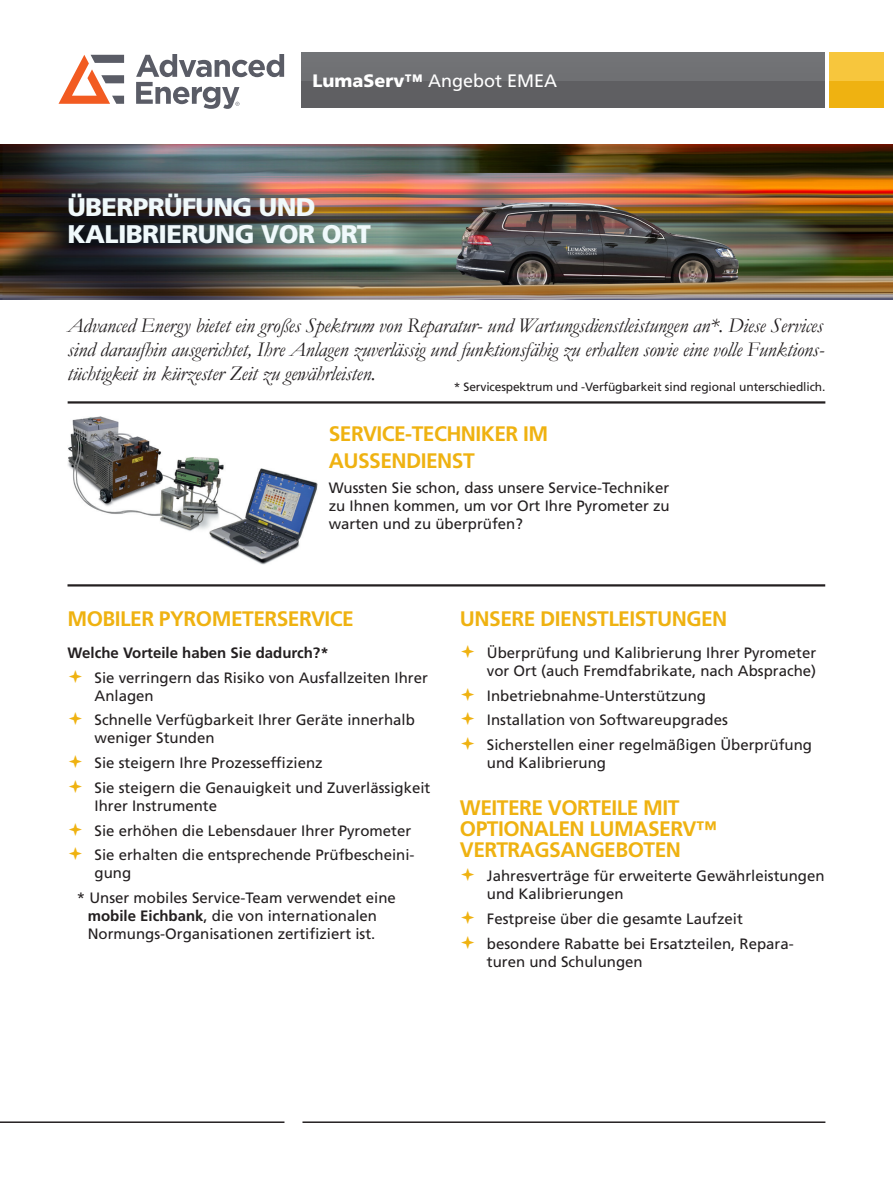
<style>
.page{position:relative;width:893px;height:1188px;background:#fff}
.page>*{position:absolute;margin:0;border:0;box-sizing:border-box;transform-origin:0 0}
.Sub_Heading_2{font:900 25.5px/27px "Frutiger LT Std";letter-spacing:-.025em;color:#f0f9fb}
.Column_Text{font:italic 21px/24px "Garamond";letter-spacing:-.01em;color:#231f20;text-align:justify}
.Section_Header{font:700 21px/21px "Frutiger LT Std";letter-spacing:-.025em;color:#efb211}
.t1{font:18px "Frutiger LT Std";color:#fff}
.Column_Text-2{font:15px/18px "Frutiger LT Std";color:#231f20}
.Column_Text-3{font:700 15px "Frutiger LT Std";color:#231f20}
.Column_Text-4{font:12px "Frutiger LT Std";letter-spacing:-.01em;color:#231f20}
.s1{font-weight:900}
.s2{font-weight:700}
</style>
<div class="page">
<div style="left:302px;top:53px;width:523px;height:55px;background:linear-gradient(to right,#68686b,#68686b)"></div>
<svg style="left:829px;top:53px;width:55px;height:55px;background:#f3bc27"></svg>
<hr style="left:302px;top:1121px;width:523px;height:2px;background:#231f20">
<hr style="left:0;top:1121px;width:284px;height:2px;background:#231f20">
<svg style="left:59px;top:55px;width:65px;height:49px"></svg>
<svg style="left:136px;top:54px;width:148px;height:55px"></svg>
<img style="left:0;top:145px;width:893px;height:154px">
<hr style="left:68px;top:401px;width:757px;height:3px;background:#231f20">
<img style="left:68px;top:417px;width:250px;height:148px">
<hr style="left:68px;top:584px;width:757px;height:3px;background:#231f20">
<p class="t1" style="left:313px;top:70px;width:246px"><span class="s1">LumaServ™</span> Angebot EMEA</p>
<p class="Sub_Heading_2" style="left:68px;top:194px;width:305px">ÜBERPRÜFUNG UND<br>KALIBRIERUNG VOR ORT</p>
<p class="Column_Text" style="left:68px;top:313px;width:758px">Advanced Energy bietet ein großes Spektrum von Reparatur- und Wartungsdienstleistungen an*. Diese Services sind daraufhin ausgerichtet, Ihre Anlagen zuverlässig und funktionsfähig zu erhalten sowie eine volle Funktions&shy;tüchtigkeit in kürzester Zeit zu gewährleisten.</p>
<p class="Column_Text-4" style="left:454px;top:380px;width:373px">* Servicespektrum und -Verfügbarkeit sind regional unterschiedlich.</p>
<p class="Section_Header" style="left:329px;top:421px;width:221px;line-height:27px">SERVICE-TECHNIKER IM<br>AUSSENDIENST</p>
<p class="Column_Text-2" style="left:329px;top:479px;width:342px;text-align:justify">Wussten Sie schon, dass unsere Service-Techniker zu Ihnen kommen, um vor Ort Ihre Pyrometer zu warten und zu überprüfen?</p>
<p class="Section_Header" style="left:68px;top:609px;width:288px">MOBILER PYROMETERSERVICE</p>
<p class="Column_Text-3" style="left:68px;top:644px;width:263px">Welche Vorteile haben Sie dadurch?*</p>
<p class="Column_Text-2" style="left:94px;top:669px;width:335px">Sie verringern das Risiko von Ausfallzeiten Ihrer<br>Anlagen</p>
<p class="Column_Text-2" style="left:94px;top:711px;width:322px">Schnelle Verfügbarkeit Ihrer Geräte innerhalb weniger Stunden</p>
<p class="Column_Text-2" style="left:94px;top:754px;width:230px">Sie steigern Ihre Prozesseffizienz</p>
<p class="Column_Text-2" style="left:94px;top:779px;width:337px">Sie steigern die Genauigkeit und Zuverlässigkeit<br>Ihrer Instrumente</p>
<p class="Column_Text-2" style="left:94px;top:822px;width:318px">Sie erhöhen die Lebensdauer Ihrer Pyrometer</p>
<p class="Column_Text-2" style="left:94px;top:846px;width:322px">Sie erhalten die entsprechende Prüfbescheini&shy;gung</p>
<p class="Column_Text-2" style="left:88px;top:889px;width:310px;text-indent:-11px">* Unser mobiles Service-Team verwendet eine <span class="s2">mobile Eichbank</span>, die von internationalen<br>Normungs-Organisationen zertifiziert ist.</p>
<p class="Section_Header" style="left:460px;top:609px;width:269px">UNSERE DIENSTLEISTUNGEN</p>
<p class="Column_Text-2" style="left:487px;top:644px;width:331px">Überprüfung und Kalibrierung Ihrer Pyrometer vor Ort (auch Fremdfabrikate, nach Absprache)</p>
<p class="Column_Text-2" style="left:487px;top:687px;width:221px">Inbetriebnahme-Unterstützung</p>
<p class="Column_Text-2" style="left:487px;top:711px;width:242px">Installation von Softwareupgrades</p>
<p class="Column_Text-2" style="left:487px;top:736px;width:327px">Sicherstellen einer regelmäßigen Überprüfung und Kalibrierung</p>
<p class="Section_Header" style="left:460px;top:797px;width:258px">WEITERE VORTEILE MIT<br>OPTIONALEN LUMASERV™<br>VERTRAGSANGEBOTEN</p>
<p class="Column_Text-2" style="left:487px;top:867px;width:339px">Jahresverträge für erweiterte Gewährleistungen und Kalibrierungen</p>
<p class="Column_Text-2" style="left:487px;top:910px;width:257px">Festpreise über die gesamte Laufzeit</p>
<p class="Column_Text-2" style="left:487px;top:935px;width:308px">besondere Rabatte bei Ersatzteilen, Repara&shy;turen und Schulungen</p>
</div>
